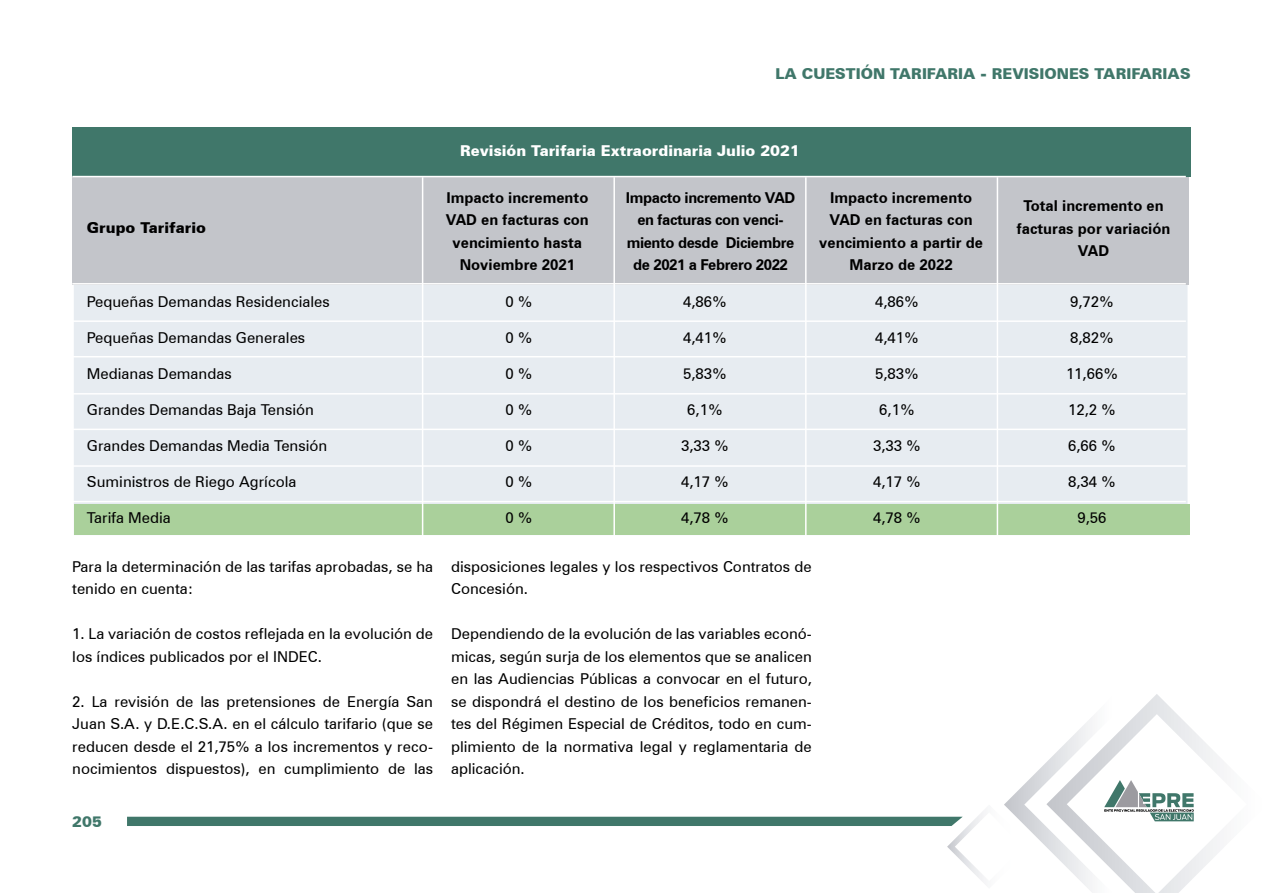
<style>
.page{position:relative;width:1263px;height:893px;background:#fff}
.page>*{position:absolute;margin:0;border:0;box-sizing:border-box;transform-origin:0 0}
.t1{font:15px/22.5px "Zurich BT";color:#000}
.t2{font:700 15px/22.5px "Zurich BT";color:#000;text-align:center}
.t3{font:700 15px/22.5px "Zurich BT";letter-spacing:-.025em;color:#000;text-align:center}
.t4{font:900 15px "Zurich BT";color:#40776a}
.t5{font:900 15px "Zurich BT";color:#fff}
.t6{font:900 15px "Zurich BT";color:#000}
</style>
<div class="page">
<svg style="left:127px;top:694px;width:1093px;height:199px"></svg>
<div style="left:72px;top:229px;width:1117px;height:308px;background:#e7ecf1;border:2px solid #fff"></div>
<div style="left:75px;top:504px;width:1115px;height:31px;background:#aad09b"></div>
<div style="left:72px;top:128px;width:1119px;height:49px;background:#40776a"></div>
<div style="left:72px;top:177px;width:1117px;height:107px;background:#c3c5ca"></div>
<hr style="left:72px;top:283px;width:1114px;height:2px;background:#fff">
<hr style="left:72px;top:176px;width:1114px;height:1px;background:#fff">
<hr style="left:72px;top:320px;width:1114px;height:2px;background:#fff">
<hr style="left:72px;top:465px;width:1114px;height:2px;background:#fff">
<hr style="left:72px;top:393px;width:1114px;height:2px;background:#fff">
<hr style="left:72px;top:356px;width:1114px;height:1px;background:#fff">
<hr style="left:72px;top:501px;width:1114px;height:1px;background:#fff">
<hr style="left:72px;top:429px;width:1114px;height:1px;background:#fff">
<hr style="left:422px;top:177px;width:1px;height:366px;background:#fff">
<hr style="left:613px;top:177px;width:2px;height:366px;background:#fff">
<hr style="left:805px;top:177px;width:1px;height:366px;background:#fff">
<hr style="left:997px;top:177px;width:1px;height:366px;background:#fff">
<p class="t4" style="left:775px;top:64px;width:417px">LA CUESTIÓN TARIFARIA - REVISIONES TARIFARIAS</p>
<p class="t6" style="left:87px;top:218px;width:121px">Grupo Tarifario</p>
<p class="t5" style="left:460px;top:142px;width:341px">Revisión Tarifaria Extraordinaria Julio 2021</p>
<p class="t2" style="left:446px;top:185px;width:145px">Impacto incremento<br>VAD en facturas con vencimiento hasta<br>Noviembre 2021</p>
<p class="t3" style="left:626px;top:185px;width:171px">Impacto incremento VAD en facturas con venci&shy;miento desde Diciembre de 2021 a Febrero 2022</p>
<p class="t2" style="left:819px;top:185px;width:165px">Impacto incremento<br>VAD en facturas con vencimiento a partir de<br>Marzo de 2022</p>
<p class="t2" style="left:1017px;top:194px;width:155px">Total incremento en facturas por variación<br>VAD</p>
<p class="t1" style="left:87px;top:289px;width:244px">Pequeñas Demandas Residenciales</p>
<p class="t1" style="left:505px;top:289px;width:29px">0 %</p>
<p class="t1" style="left:683px;top:289px;width:45px">4,86%</p>
<p class="t1" style="left:875px;top:289px;width:45px">4,86%</p>
<p class="t1" style="left:1070px;top:289px;width:45px">9,72%</p>
<p class="t1" style="left:87px;top:325px;width:220px">Pequeñas Demandas Generales</p>
<p class="t1" style="left:505px;top:325px;width:29px">0 %</p>
<p class="t1" style="left:683px;top:325px;width:45px">4,41%</p>
<p class="t1" style="left:875px;top:325px;width:45px">4,41%</p>
<p class="t1" style="left:1070px;top:325px;width:45px">8,82%</p>
<p class="t1" style="left:87px;top:361px;width:146px">Medianas Demandas</p>
<p class="t1" style="left:505px;top:361px;width:29px">0 %</p>
<p class="t1" style="left:683px;top:361px;width:45px">5,83%</p>
<p class="t1" style="left:875px;top:361px;width:45px">5,83%</p>
<p class="t1" style="left:1066px;top:361px;width:54px">11,66%</p>
<p class="t1" style="left:87px;top:397px;width:229px">Grandes Demandas Baja Tensión</p>
<p class="t1" style="left:505px;top:397px;width:29px">0 %</p>
<p class="t1" style="left:687px;top:397px;width:37px">6,1%</p>
<p class="t1" style="left:879px;top:397px;width:37px">6,1%</p>
<p class="t1" style="left:1068px;top:397px;width:49px">12,2 %</p>
<p class="t1" style="left:87px;top:433px;width:242px">Grandes Demandas Media Tensión</p>
<p class="t1" style="left:505px;top:433px;width:29px">0 %</p>
<p class="t1" style="left:681px;top:433px;width:49px">3,33 %</p>
<p class="t1" style="left:873px;top:433px;width:49px">3,33 %</p>
<p class="t1" style="left:1068px;top:433px;width:49px">6,66 %</p>
<p class="t1" style="left:87px;top:469px;width:211px">Suministros de Riego Agrícola</p>
<p class="t1" style="left:505px;top:469px;width:29px">0 %</p>
<p class="t1" style="left:681px;top:469px;width:49px">4,17 %</p>
<p class="t1" style="left:873px;top:469px;width:49px">4,17 %</p>
<p class="t1" style="left:1068px;top:469px;width:49px">8,34 %</p>
<p class="t1" style="left:87px;top:505px;width:85px">Tarifa Media</p>
<p class="t1" style="left:505px;top:505px;width:29px">0 %</p>
<p class="t1" style="left:681px;top:505px;width:49px">4,78 %</p>
<p class="t1" style="left:873px;top:505px;width:49px">4,78 %</p>
<p class="t1" style="left:1077px;top:505px;width:31px">9,56</p>
<p class="t1" style="left:72px;top:554px;width:362px">Para la determinación de las tarifas aprobadas, se ha tenido en cuenta:</p>
<p class="t1" style="left:72px;top:622px;width:362px">1. La variación de costos reflejada en la evolución de los índices publicados por el INDEC.</p>
<p class="t1" style="left:72px;top:689px;width:362px;text-align:justify">2. La revisión de las pretensiones de Energía San Juan S.A. y D.E.C.S.A. en el cálculo tarifario (que se reducen desde el 21,75% a los incrementos y reco&shy;nocimientos dispuestos), en cumplimiento de las</p>
<p class="t4" style="left:72px;top:812px;width:31px">205</p>
<p class="t1" style="left:451px;top:554px;width:362px">disposiciones legales y los respectivos Contratos de<br>Concesión.</p>
<p class="t1" style="left:451px;top:622px;width:362px;text-align:justify">Dependiendo de la evolución de las variables econó&shy;micas, según surja de los elementos que se analicen en las Audiencias Públicas a convocar en el futuro, se dispondrá el destino de los beneficios remanen&shy;tes del Régimen Especial de Créditos, todo en cum&shy;plimiento de la normativa legal y reglamentaria de aplicación.</p>
</div>
